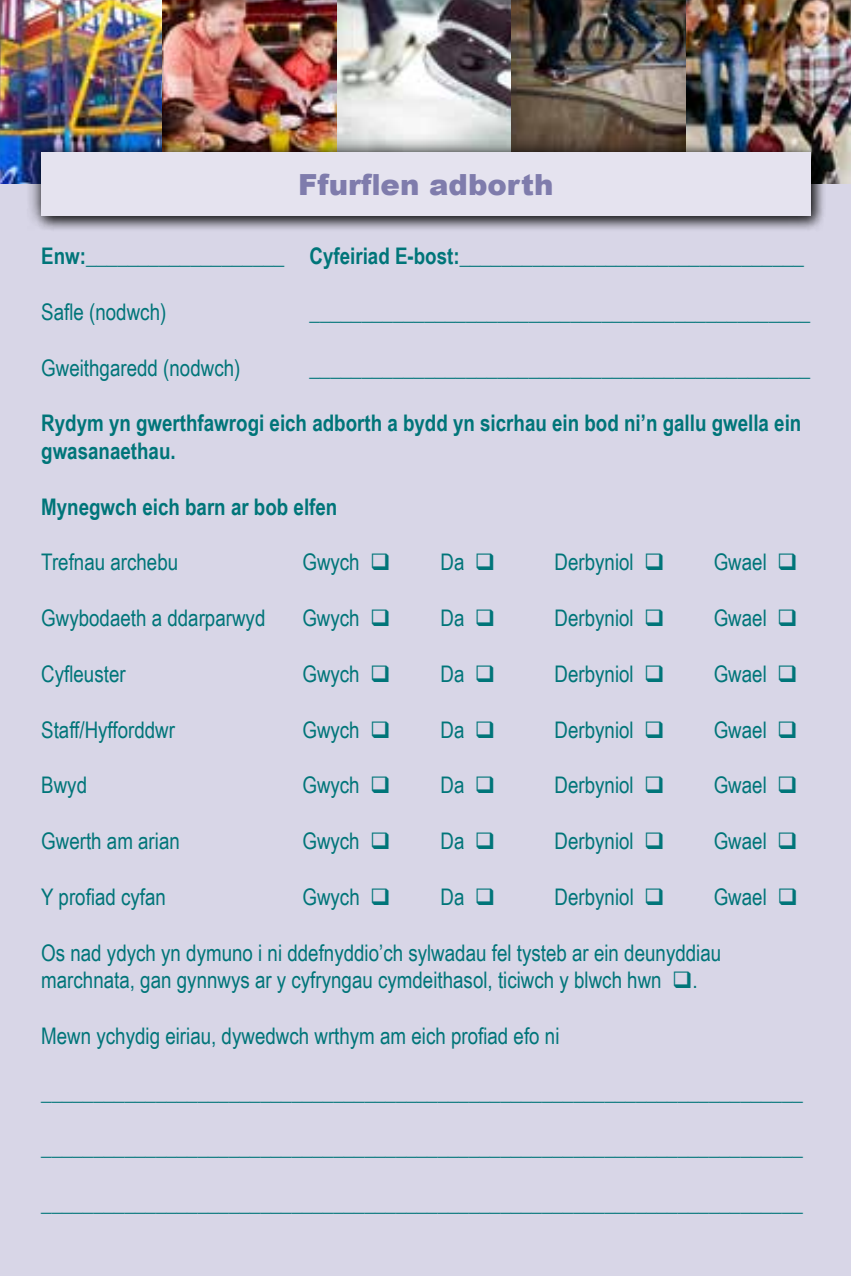
<style>
.page{position:relative;width:851px;height:1276px;background:#fff}
.page>*{position:absolute;margin:0;border:0;box-sizing:border-box;transform-origin:0 0}
.t1{font:900 29.1px "Arial";color:#7f7cac}
.t2{font:22.8px/27.3px "Arial Narrow";color:#007579}
.t3{font:700 22.8px/27.3px "Arial Narrow";color:#007579}
</style>
<div class="page">
<div style="left:0;top:0;width:850px;height:1276px;background:#d8d6e7"></div>
<img style="left:0;top:0;width:163px;height:184px">
<img style="left:163px;top:0;width:174px;height:137px">
<img style="left:337px;top:0;width:175px;height:137px">
<img style="left:512px;top:0;width:174px;height:137px">
<img style="left:686px;top:0;width:164px;height:184px">
<div style="left:25px;top:137px;width:801px;height:96px;background:#000;opacity:.75"></div>
<div style="left:41px;top:153px;width:769px;height:63px;background:#e5e3ef"></div>
<p class="t1" style="left:298px;top:163px;width:257px">Ffurflen adborth</p>
<p class="t3" style="left:41px;top:241px;width:764px">Enw:___________________ Cyfeiriad E-bost:_________________________________</p>
<p class="t2" style="left:41px;top:297px;width:127px">Safle (nodwch)</p>
<p class="t2" style="left:309px;top:297px;width:502px">________________________________________________</p>
<p class="t2" style="left:41px;top:353px;width:201px">Gweithgaredd (nodwch)</p>
<p class="t2" style="left:309px;top:353px;width:502px">________________________________________________</p>
<p class="t3" style="left:41px;top:409px;width:761px">Rydym yn gwerthfawrogi eich adborth a bydd yn sicrhau ein bod ni’n gallu gwella ein gwasanaethau.</p>
<p class="t3" style="left:41px;top:492px;width:297px">Mynegwch eich barn ar bob elfen</p>
<p class="t2" style="left:41px;top:548px;width:138px">Trefnau archebu</p>
<p class="t2" style="left:302px;top:548px;width:90px">Gwych ❑</p>
<p class="t2" style="left:440px;top:548px;width:56px">Da ❑</p>
<p class="t2" style="left:554px;top:548px;width:111px">Derbyniol ❑</p>
<p class="t2" style="left:713px;top:548px;width:85px">Gwael ❑</p>
<p class="t2" style="left:41px;top:603px;width:226px">Gwybodaeth a ddarparwyd</p>
<p class="t2" style="left:302px;top:603px;width:90px">Gwych ❑</p>
<p class="t2" style="left:440px;top:603px;width:56px">Da ❑</p>
<p class="t2" style="left:554px;top:603px;width:111px">Derbyniol ❑</p>
<p class="t2" style="left:713px;top:603px;width:85px">Gwael ❑</p>
<p class="t2" style="left:41px;top:659px;width:86px">Cyfleuster</p>
<p class="t2" style="left:302px;top:659px;width:90px">Gwych ❑</p>
<p class="t2" style="left:440px;top:659px;width:56px">Da ❑</p>
<p class="t2" style="left:554px;top:659px;width:111px">Derbyniol ❑</p>
<p class="t2" style="left:713px;top:659px;width:85px">Gwael ❑</p>
<p class="t2" style="left:41px;top:715px;width:135px">Staff/Hyfforddwr</p>
<p class="t2" style="left:302px;top:715px;width:90px">Gwych ❑</p>
<p class="t2" style="left:440px;top:715px;width:56px">Da ❑</p>
<p class="t2" style="left:554px;top:715px;width:111px">Derbyniol ❑</p>
<p class="t2" style="left:713px;top:715px;width:85px">Gwael ❑</p>
<p class="t2" style="left:41px;top:771px;width:47px">Bwyd</p>
<p class="t2" style="left:302px;top:771px;width:90px">Gwych ❑</p>
<p class="t2" style="left:440px;top:771px;width:56px">Da ❑</p>
<p class="t2" style="left:554px;top:771px;width:111px">Derbyniol ❑</p>
<p class="t2" style="left:713px;top:771px;width:85px">Gwael ❑</p>
<p class="t2" style="left:41px;top:826px;width:140px">Gwerth am arian</p>
<p class="t2" style="left:302px;top:826px;width:90px">Gwych ❑</p>
<p class="t2" style="left:440px;top:826px;width:56px">Da ❑</p>
<p class="t2" style="left:554px;top:826px;width:111px">Derbyniol ❑</p>
<p class="t2" style="left:713px;top:826px;width:85px">Gwael ❑</p>
<p class="t2" style="left:41px;top:882px;width:126px">Y profiad cyfan</p>
<p class="t2" style="left:302px;top:882px;width:90px">Gwych ❑</p>
<p class="t2" style="left:440px;top:882px;width:56px">Da ❑</p>
<p class="t2" style="left:554px;top:882px;width:111px">Derbyniol ❑</p>
<p class="t2" style="left:713px;top:882px;width:85px">Gwael ❑</p>
<p class="t2" style="left:41px;top:938px;width:681px">Os nad ydych yn dymuno i ni ddefnyddio’ch sylwadau fel tysteb ar ein deunyddiau marchnata, gan gynnwys ar y cyfryngau cymdeithasol, ticiwch y blwch hwn ❑.</p>
<p class="t2" style="left:41px;top:1021px;width:519px">Mewn ychydig eiriau, dywedwch wrthym am eich profiad efo ni</p>
<p class="t2" style="left:41px;top:1077px;width:763px">_________________________________________________________________________</p>
<p class="t2" style="left:41px;top:1132px;width:763px">_________________________________________________________________________</p>
<p class="t2" style="left:41px;top:1188px;width:763px">_________________________________________________________________________</p>
</div>
